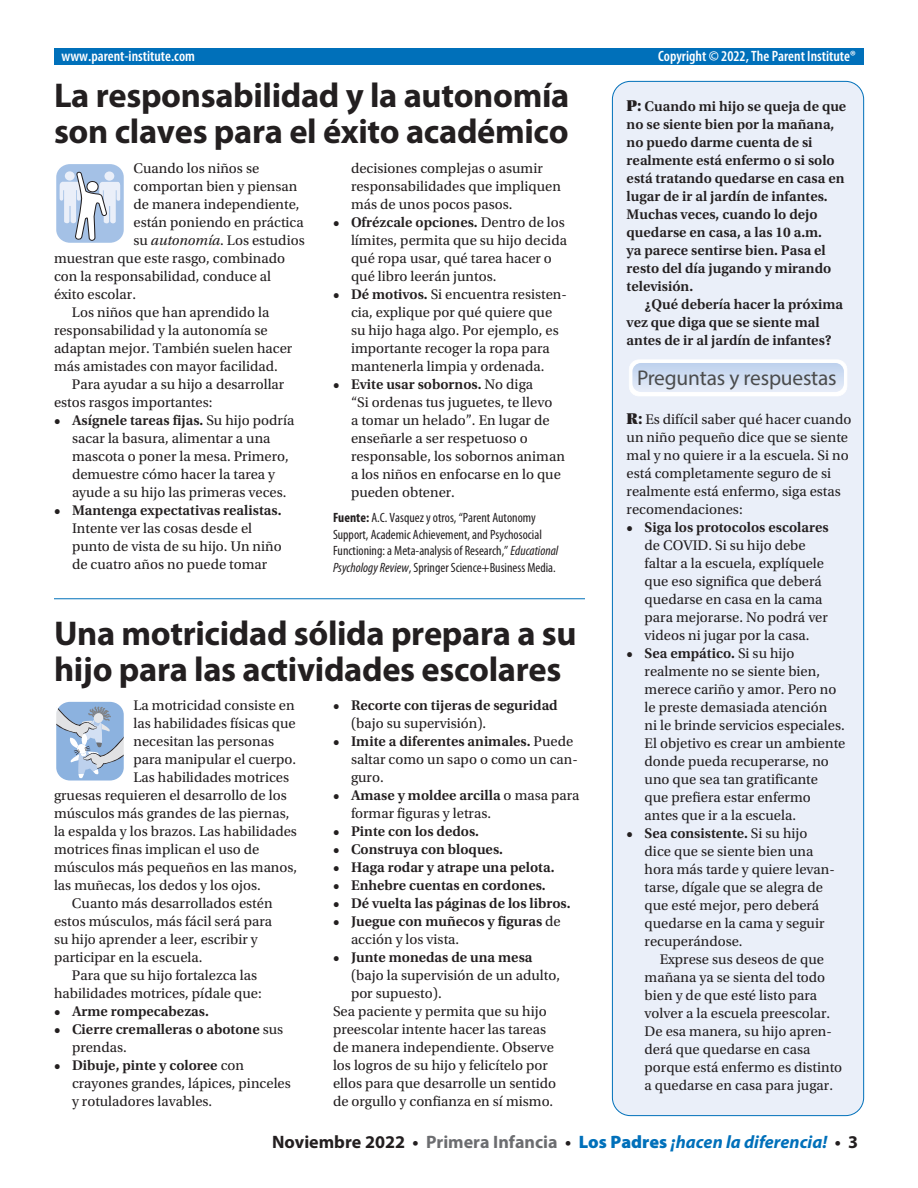
<style>
.page{position:relative;width:918px;height:1188px;background:#fff}
.page>*{position:absolute;margin:0;border:0;box-sizing:border-box;transform-origin:0 0}
.t1{font:700 34.5px/36px "Myriad Pro";letter-spacing:-.01em;color:#231f20}
.t2{font:21.3px "Block Berthold BQ";letter-spacing:-.01em;color:#4b4c4d}
.t3{font:italic 700 18px "Myriad Pro";color:#0070ba}
.t4{font:600 condensed 15px "Myriad Pro";color:#fff}
.t5{font:14.7px/18px "Utopia Std";color:#231f20}
.t6{font:600 14.7px/18px "Utopia Std";color:#231f20}
.t7{font:condensed 13.5px/16.5px "Myriad Pro";color:#231f20}
.s1{font-style:italic}
.s2{font-weight:600}
.s3{font-weight:700}
.s4{font-weight:400}
.s5{font-family:"Utopia Std Black Headline";font-weight:400;font-size:16.5px}
.s6{font-family:"Utopia Std Black Headline";font-size:16.5px}
.s7{font-style:normal;color:#231f20}
.s8{font-style:normal;color:#6c6d70}
.s9{font-weight:900;font-style:normal}
</style>
<div class="page">
<div style="left:612px;top:81px;width:252px;height:1035px;background:#eaeff9;border-radius:18px"></div>
<div style="left:54px;top:49px;width:810px;height:16px;background:#0070ba"></div>
<hr style="left:54px;top:598px;width:531px;height:1px;background:#0070ba">
<div style="left:629px;top:360px;width:218px;height:36px;background:#fff"></div>
<img style="left:632px;top:363px;width:212px;height:29px">
<svg style="left:56px;top:164px;width:68px;height:79px"></svg>
<svg style="left:56px;top:701px;width:68px;height:80px;background:#a6bedc"></svg>
<p class="t4" style="left:62px;top:46px;width:135px">www.parent-institute.com</p>
<p class="t4" style="left:658px;top:46px;width:199px">Copyright © 2022, The Parent Institute®</p>
<h1 class="t1" style="left:54px;top:76px;width:517px">La responsabilidad y la autonomía son claves para el éxito académico</h1>
<p class="t5" style="left:134px;top:159px;width:127px">Cuando los niños se</p>
<p class="t5" style="left:134px;top:177px;width:165px">comportan bien y piensan</p>
<p class="t5" style="left:134px;top:195px;width:168px">de manera independiente,</p>
<p class="t5" style="left:134px;top:213px;width:172px">están poniendo en práctica</p>
<p class="t5" style="left:134px;top:231px;width:173px">su <span class="s1">autonomía</span>. Los estudios</p>
<p class="t5" style="left:54px;top:249px;width:233px">muestran que este rasgo, combinado</p>
<p class="t5" style="left:54px;top:267px;width:219px">con la responsabilidad, conduce al</p>
<p class="t5" style="left:54px;top:285px;width:84px">éxito escolar.</p>
<p class="t5" style="left:72px;top:303px;width:199px">Los niños que han aprendido la</p>
<p class="t5" style="left:54px;top:321px;width:215px">responsabilidad y la autonomía se</p>
<p class="t5" style="left:54px;top:339px;width:240px">adaptan mejor. También suelen hacer</p>
<p class="t5" style="left:54px;top:357px;width:225px">más amistades con mayor facilidad.</p>
<p class="t5" style="left:72px;top:375px;width:214px">Para ayudar a su hijo a desarrollar</p>
<p class="t5" style="left:54px;top:393px;width:160px">estos rasgos importantes:</p>
<p class="t5" style="left:72px;top:411px;width:224px;text-indent:-18px"><span class="s2">• Asígnele tareas fijas.</span> Su hijo podría sacar la basura, alimentar a una mascota o poner la mesa. Primero, demuestre cómo hacer la tarea y ayude a su hijo las primeras veces.</p>
<p class="t6" style="left:54px;top:501px;width:229px">• Mantenga expectativas realistas.</p>
<p class="t5" style="left:72px;top:519px;width:211px">Intente ver las cosas desde el punto de vista de su hijo. Un niño de cuatro años no puede tomar</p>
<p class="t5" style="left:351px;top:159px;width:212px">decisiones complejas o asumir responsabilidades que impliquen más de unos pocos pasos.</p>
<p class="t5" style="left:351px;top:213px;width:218px;text-indent:-18px"><span class="s2">• Ofrézcale opciones.</span> Dentro de los límites, permita que su hijo decida qué ropa usar, qué tarea hacer o qué libro leerán juntos.</p>
<p class="t5" style="left:351px;top:285px;width:217px;text-indent:-18px"><span class="s2">• Dé motivos.</span> Si encuentra resisten&shy;cia, explique por qué quiere que su hijo haga algo. Por ejemplo, es importante recoger la ropa para mantenerla limpia y ordenada.</p>
<p class="t5" style="left:351px;top:375px;width:215px;text-indent:-18px"><span class="s2">• Evite usar sobornos.</span> No diga<br>“Si ordenas tus juguetes, te llevo<br>a tomar un helado”. En lugar de enseñarle a ser respetuoso o responsable, los sobornos animan a los niños en enfocarse en lo que pueden obtener.</p>
<p class="t7" style="left:333px;top:509px;width:227px"><span class="s3">Fuente:</span> A.C. Vasquez y otros, “Parent Autonomy Support, Academic Achievement, and Psychosocial Functioning: a Meta-analysis of Research,” <span class="s1">Educational Psychology Review</span>, Springer Science+Business Media.</p>
<h1 class="t1" style="left:54px;top:615px;width:524px">Una motricidad sólida prepara a su hijo para las actividades escolares</h1>
<p class="t5" style="left:134px;top:697px;width:163px">La motricidad consiste en</p>
<p class="t5" style="left:134px;top:715px;width:164px">las habilidades físicas que</p>
<p class="t5" style="left:134px;top:733px;width:142px">necesitan las personas</p>
<p class="t5" style="left:134px;top:751px;width:164px">para manipular el cuerpo.</p>
<p class="t5" style="left:134px;top:769px;width:157px">Las habilidades motrices</p>
<p class="t5" style="left:54px;top:787px;width:234px">gruesas requieren el desarrollo de los</p>
<p class="t5" style="left:54px;top:805px;width:237px">músculos más grandes de las piernas,</p>
<p class="t5" style="left:54px;top:823px;width:244px">la espalda y los brazos. Las habilidades</p>
<p class="t5" style="left:54px;top:841px;width:207px">motrices finas implican el uso de</p>
<p class="t5" style="left:54px;top:859px;width:245px">músculos más pequeños en las manos,</p>
<p class="t5" style="left:54px;top:877px;width:208px">las muñecas, los dedos y los ojos.</p>
<p class="t5" style="left:72px;top:895px;width:202px">Cuanto más desarrollados estén</p>
<p class="t5" style="left:54px;top:913px;width:220px">estos músculos, más fácil será para</p>
<p class="t5" style="left:54px;top:931px;width:205px">su hijo aprender a leer, escribir y</p>
<p class="t5" style="left:54px;top:949px;width:150px">participar en la escuela.</p>
<p class="t5" style="left:72px;top:967px;width:187px">Para que su hijo fortalezca las</p>
<p class="t5" style="left:54px;top:985px;width:209px">habilidades motrices, pídale que:</p>
<p class="t6" style="left:54px;top:1003px;width:156px">• Arme rompecabezas.</p>
<p class="t6" style="left:72px;top:1021px;width:213px;text-indent:-18px">• Cierre cremalleras o abotone <span class="s4">sus prendas.</span></p>
<p class="t5" style="left:72px;top:1057px;width:220px;text-indent:-18px"><span class="s2">• Dibuje, pinte y coloree</span> con crayones grandes, lápices, pinceles y rotuladores lavables.</p>
<p class="t6" style="left:333px;top:697px;width:226px">• Recorte con tijeras de seguridad</p>
<p class="t5" style="left:351px;top:715px;width:137px">(bajo su supervisión).</p>
<p class="t5" style="left:351px;top:733px;width:228px;text-indent:-18px"><span class="s2">• Imite a diferentes animales.</span> Puede saltar como un sapo o como un can&shy;guro.</p>
<p class="t5" style="left:351px;top:787px;width:230px;text-indent:-18px"><span class="s2">• Amase y moldee arcilla</span> o masa para formar figuras y letras.</p>
<p class="t6" style="left:333px;top:823px;width:148px">• Pinte con los dedos.</p>
<p class="t6" style="left:333px;top:841px;width:172px">• Construya con bloques.</p>
<p class="t6" style="left:333px;top:859px;width:223px">• Haga rodar y atrape una pelota.</p>
<p class="t6" style="left:333px;top:877px;width:214px">• Enhebre cuentas en cordones.</p>
<p class="t6" style="left:333px;top:895px;width:239px">• Dé vuelta las páginas de los libros.</p>
<p class="t6" style="left:351px;top:913px;width:211px;text-indent:-18px">• Juegue con muñecos y figuras <span class="s4">de acción y los vista.</span></p>
<p class="t6" style="left:333px;top:949px;width:201px">• Junte monedas de una mesa</p>
<p class="t5" style="left:351px;top:967px;width:211px">(bajo la supervisión de un adulto,</p>
<p class="t5" style="left:351px;top:985px;width:92px">por supuesto).</p>
<p class="t5" style="left:333px;top:1003px;width:215px">Sea paciente y permita que su hijo</p>
<p class="t5" style="left:333px;top:1021px;width:215px">preescolar intente hacer las tareas</p>
<p class="t5" style="left:333px;top:1039px;width:222px">de manera independiente. Observe</p>
<p class="t5" style="left:333px;top:1057px;width:216px">los logros de su hijo y felicítelo por</p>
<p class="t5" style="left:333px;top:1075px;width:225px">ellos para que desarrolle un sentido</p>
<p class="t5" style="left:333px;top:1093px;width:222px">de orgullo y confianza en sí mismo.</p>
<p class="t6" style="left:627px;top:98px;width:221px"><span class="s5">P:</span> Cuando mi hijo se queja de que no se siente bien por la mañana, no puedo darme cuenta de si realmente está enfermo o si solo está tratando quedarse en casa en lugar de ir al jardín de infantes.<br>Muchas veces, cuando lo dejo quedarse en casa, a las 10 a.m.<br>ya parece sentirse bien. Pasa el resto del día jugando y mirando televisión.</p>
<p class="t6" style="left:627px;top:296px;width:218px;text-indent:18px">¿Qué debería hacer la próxima vez que diga que se siente mal antes de ir al jardín de infantes?</p>
<h2 class="t2" style="left:637px;top:364px;width:201px">Preguntas y respuestas</h2>
<p class="t5" style="left:627px;top:411px;width:226px"><span class="s6">R:</span> Es difícil saber qué hacer cuando un niño pequeño dice que se siente mal y no quiere ir a la escuela. Si no está completamente seguro de si realmente está enfermo, siga estas recomendaciones:</p>
<p class="t6" style="left:627px;top:519px;width:203px">• Siga los protocolos escolares</p>
<p class="t5" style="left:645px;top:537px;width:185px">de COVID. Si su hijo debe faltar a la escuela, explíquele que eso significa que deberá quedarse en casa en la cama para mejorarse. No podrá ver videos ni jugar por la casa.</p>
<p class="t5" style="left:645px;top:645px;width:202px;text-indent:-18px"><span class="s2">• Sea empático.</span> Si su hijo realmente no se siente bien, merece cariño y amor. Pero no le preste demasiada atención<br>ni le brinde servicios especiales.<br>El objetivo es crear un ambiente donde pueda recuperarse, no uno que sea tan gratificante que prefiera estar enfermo antes que ir a la escuela.</p>
<p class="t5" style="left:645px;top:825px;width:192px;text-indent:-18px"><span class="s2">• Sea consistente.</span> Si su hijo dice que se siente bien una hora más tarde y quiere levan&shy;tarse, dígale que se alegra de que esté mejor, pero deberá quedarse en la cama y seguir recuperándose.</p>
<p class="t5" style="left:645px;top:951px;width:199px;text-indent:15px">Exprese sus deseos de que mañana ya se sienta del todo bien y de que esté listo para volver a la escuela preescolar.<br>De esa manera, su hijo apren&shy;derá que quedarse en casa porque está enfermo es distinto a quedarse en casa para jugar.</p>
<p class="t3" style="left:272px;top:1130px;width:588px"><span class="s7">Noviembre 2022 •</span> <span class="s8">Primera Infancia</span> <span class="s7">•</span> <span class="s9">Los Padres</span> ¡hacen la diferencia! <span class="s7">• 3</span></p>
</div>
